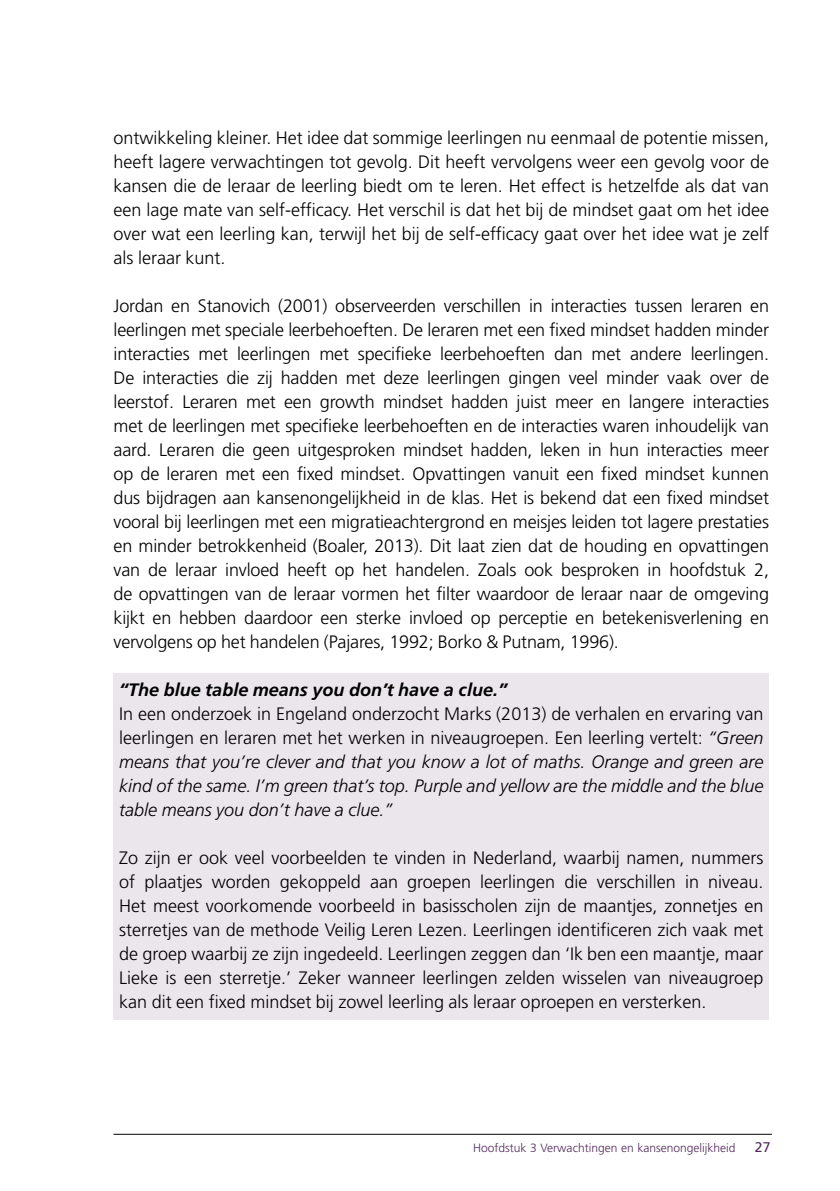
<style>
.page{position:relative;width:840px;height:1191px;background:#fff}
.page>*{position:absolute;margin:0;border:0;box-sizing:border-box;transform-origin:0 0}
.t1{font:300 18px/24px "Fontys Frutiger";color:#000;text-align:justify}
.t2{font:italic 300 18px/24px "Fontys Frutiger";color:#000;text-align:justify}
.t3{font:italic 700 18px "Fontys Frutiger";color:#000}
.t4{font:14px "Fontys Frutiger Roman";color:#512a5b}
.t5{font:300 12px "Fontys Frutiger";color:#512a5b}
.s1{font-style:normal}
</style>
<div class="page">
<hr style="left:113px;top:1134px;width:658px;height:1px;background:#000">
<div style="left:113px;top:673px;width:655px;height:34px;background:#ebe6ec"></div>
<div style="left:113px;top:697px;width:655px;height:130px;background:#ebe6ec"></div>
<div style="left:113px;top:817px;width:655px;height:34px;background:#ebe6ec"></div>
<div style="left:113px;top:841px;width:655px;height:178px;background:#ebe6ec"></div>
<p class="t1" style="left:113px;top:126px;width:656px">ontwikkeling kleiner. Het idee dat sommige leerlingen nu eenmaal de potentie missen, heeft lagere verwachtingen tot gevolg. Dit heeft vervolgens weer een gevolg voor de kansen die de leraar de leerling biedt om te leren. Het effect is hetzelfde als dat van een lage mate van self-efficacy. Het verschil is dat het bij de mindset gaat om het idee over wat een leerling kan, terwijl het bij de self-efficacy gaat over het idee wat je zelf als leraar kunt.</p>
<p class="t1" style="left:113px;top:294px;width:656px">Jordan en Stanovich (2001) observeerden verschillen in interacties tussen leraren en leerlingen met speciale leerbehoeften. De leraren met een fixed mindset hadden minder interacties met leerlingen met specifieke leerbehoeften dan met andere leerlingen.<br>De interacties die zij hadden met deze leerlingen gingen veel minder vaak over de leerstof. Leraren met een growth mindset hadden juist meer en langere interacties met de leerlingen met specifieke leerbehoeften en de interacties waren inhoudelijk van aard. Leraren die geen uitgesproken mindset hadden, leken in hun interacties meer op de leraren met een fixed mindset. Opvattingen vanuit een fixed mindset kunnen dus bijdragen aan kansenongelijkheid in de klas. Het is bekend dat een fixed mindset vooral bij leerlingen met een migratieachtergrond en meisjes leiden tot lagere prestaties en minder betrokkenheid (Boaler, 2013). Dit laat zien dat de houding en opvattingen van de leraar invloed heeft op het handelen. Zoals ook besproken in hoofdstuk 2, de opvattingen van de leraar vormen het filter waardoor de leraar naar de omgeving kijkt en hebben daardoor een sterke invloed op perceptie en betekenisverlening en vervolgens op het handelen (Pajares, 1992; Borko &amp; Putnam, 1996).</p>
<p class="t3" style="left:119px;top:679px;width:389px">“The blue table means you don’t have a clue.”</p>
<p class="t2" style="left:119px;top:702px;width:645px"><span class="s1">In een onderzoek in Engeland onderzocht Marks (2013) de verhalen en ervaring van leerlingen en leraren met het werken in niveaugroepen. Een leerling vertelt:</span> “Green means that you’re clever and that you know a lot of maths. Orange and green are kind of the same. I’m green that’s top. Purple and yellow are the middle and the blue table means you don’t have a clue.”</p>
<p class="t1" style="left:119px;top:846px;width:645px">Zo zijn er ook veel voorbeelden te vinden in Nederland, waarbij namen, nummers of plaatjes worden gekoppeld aan groepen leerlingen die verschillen in niveau.<br>Het meest voorkomende voorbeeld in basisscholen zijn de maantjes, zonnetjes en sterretjes van de methode Veilig Leren Lezen. Leerlingen identificeren zich vaak met de groep waarbij ze zijn ingedeeld. Leerlingen zeggen dan ‘Ik ben een maantje, maar Lieke is een sterretje.’ Zeker wanneer leerlingen zelden wisselen van niveaugroep kan dit een fixed mindset bij zowel leerling als leraar oproepen en versterken.</p>
<p class="t5" style="left:473px;top:1141px;width:264px">Hoofdstuk 3 Verwachtingen en kansenongelijkheid</p>
<p class="t4" style="left:754px;top:1139px;width:17px">27</p>
</div>
